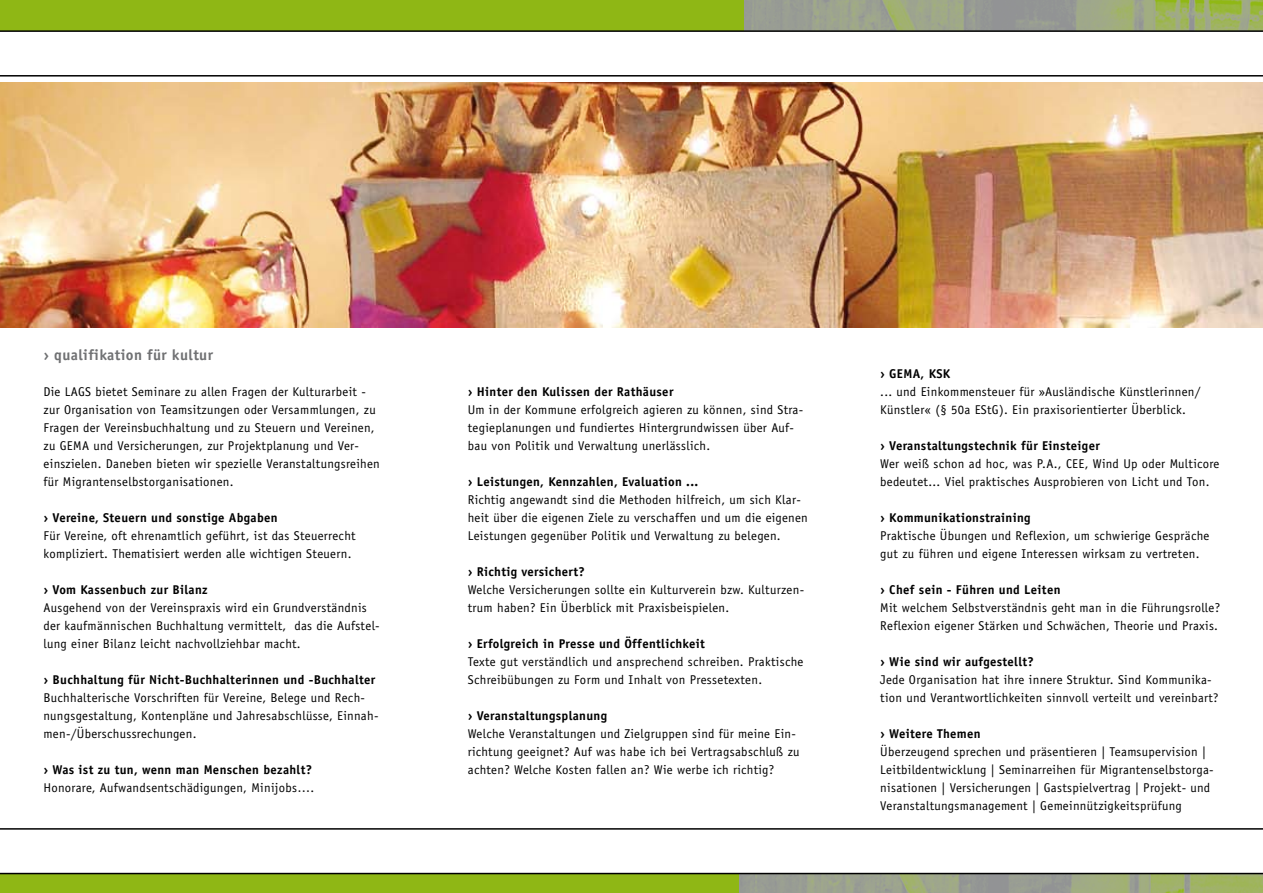
<style>
.page{position:relative;width:1263px;height:893px;background:#fff}
.page>*{position:absolute;margin:0;border:0;box-sizing:border-box;transform-origin:0 0}
.t1{font:700 15px "Officina Sans";letter-spacing:.025em;color:#707173}
.t2{font:12.75px/18px "Officina Sans";letter-spacing:.025em;color:#000}
.t3{font:700 12.75px "Officina Sans";letter-spacing:.025em;color:#000}
.t4{font:12.45px "Officina Sans";letter-spacing:.025em;color:#000}
.s1{font-size:12.75px}
</style>
<div class="page">
<div style="left:0;top:0;width:1263px;height:74px;background:#8fb715"></div>
<img style="left:744px;top:0;width:519px;height:30px">
<svg style="left:0;top:30px;width:1263px;height:47px;background:#ededed"></svg>
<div style="left:0;top:829px;width:1263px;height:64px;background:#8fb715"></div>
<img style="left:740px;top:874px;width:523px;height:19px">
<svg style="left:0;top:828px;width:1263px;height:46px;background:#efefef"></svg>
<img style="left:0;top:82px;width:1262px;height:245px">
<p class="t1" style="left:44px;top:346px;width:171px">› qualifikation für kultur</p>
<p class="t2" style="left:44px;top:383px;width:338px">Die LAGS bietet Seminare zu allen Fragen der Kulturarbeit - zur Organisation von Teamsitzungen oder Versammlungen, zu Fragen der Vereinsbuchhaltung und zu Steuern und Vereinen, zu GEMA und Versicherungen, zur Projektplanung und Ver&shy;einszielen. Daneben bieten wir spezielle Veranstaltungsreihen für Migrantenselbstorganisationen.</p>
<p class="t3" style="left:44px;top:510px;width:236px">› Vereine, Steuern und sonstige Abgaben</p>
<p class="t2" style="left:44px;top:527px;width:313px">Für Vereine, oft ehrenamtlich geführt, ist das Steuerrecht kompliziert. Thematisiert werden alle wichtigen Steuern.</p>
<p class="t3" style="left:44px;top:582px;width:166px">› Vom Kassenbuch zur Bilanz</p>
<p class="t2" style="left:44px;top:599px;width:338px">Ausgehend von der Vereinspraxis wird ein Grundverständnis der kaufmännischen Buchhaltung vermittelt, das die Aufstel&shy;lung einer Bilanz leicht nachvollziehbar macht.</p>
<p class="t3" style="left:44px;top:672px;width:333px">› Buchhaltung für Nicht-Buchhalterinnen und -Buchhalter</p>
<p class="t2" style="left:44px;top:689px;width:336px">Buchhalterische Vorschriften für Vereine, Belege und Rech&shy;nungsgestaltung, Kontenpläne und Jahresabschlüsse, Einnah&shy;men-/Überschussrechungen.</p>
<p class="t3" style="left:44px;top:762px;width:270px">› Was ist zu tun, wenn man Menschen bezahlt?</p>
<p class="t2" style="left:44px;top:779px;width:272px">Honorare, Aufwandsentschädigungen, Minijobs….</p>
<p class="t3" style="left:468px;top:384px;width:207px">› Hinter den Kulissen der Rathäuser</p>
<p class="t2" style="left:468px;top:401px;width:337px">Um in der Kommune erfolgreich agieren zu können, sind Stra&shy;tegieplanungen und fundiertes Hintergrundwissen über Auf&shy;bau von Politik und Verwaltung unerlässlich.</p>
<p class="t3" style="left:468px;top:474px;width:232px">› Leistungen, Kennzahlen, Evaluation ...</p>
<p class="t2" style="left:468px;top:491px;width:342px">Richtig angewandt sind die Methoden hilfreich, um sich Klar&shy;heit über die eigenen Ziele zu verschaffen und um die eigenen<br>Leistungen gegenüber Politik und Verwaltung zu belegen.</p>
<p class="t3" style="left:468px;top:564px;width:118px">› Richtig versichert?</p>
<p class="t2" style="left:468px;top:581px;width:338px">Welche Versicherungen sollte ein Kulturverein bzw. Kulturzen&shy;trum haben? Ein Überblick mit Praxisbeispielen.</p>
<p class="t3" style="left:468px;top:636px;width:239px">› Erfolgreich in Presse und Öffentlichkeit</p>
<p class="t2" style="left:468px;top:653px;width:337px">Texte gut verständlich und ansprechend schreiben. Praktische<br>Schreibübungen zu Form und Inhalt von Pressetexten.</p>
<p class="t3" style="left:468px;top:708px;width:141px">› Veranstaltungsplanung</p>
<p class="t2" style="left:468px;top:725px;width:333px">Welche Veranstaltungen und Zielgruppen sind für meine Ein&shy;richtung geeignet? Auf was habe ich bei Vertragsabschluß zu achten? Welche Kosten fallen an? Wie werbe ich richtig?</p>
<p class="t3" style="left:880px;top:366px;width:71px">› GEMA, KSK</p>
<p class="t2" style="left:880px;top:383px;width:322px">... und Einkommensteuer für »Ausländische Künstlerinnen/<br>Künstler« (§ 50a EStG). Ein praxisorientierter Überblick.</p>
<p class="t3" style="left:880px;top:438px;width:221px">› Veranstaltungstechnik für Einsteiger</p>
<p class="t2" style="left:880px;top:455px;width:341px">Wer weiß schon ad hoc, was P.A., CEE, Wind Up oder Multicore bedeutet... Viel praktisches Ausprobieren von Licht und Ton.</p>
<p class="t3" style="left:880px;top:510px;width:152px">› Kommunikationstraining</p>
<p class="t2" style="left:880px;top:527px;width:331px">Praktische Übungen und Reflexion, um schwierige Gespräche gut zu führen und eigene Interessen wirksam zu vertreten.</p>
<p class="t3" style="left:880px;top:582px;width:182px">› Chef sein - Führen und Leiten</p>
<p class="t2" style="left:880px;top:599px;width:341px">Mit welchem Selbstverständnis geht man in die Führungsrolle?<br>Reflexion eigener Stärken und Schwächen, Theorie und Praxis.</p>
<p class="t3" style="left:880px;top:654px;width:155px">› Wie sind wir aufgestellt?</p>
<p class="t2" style="left:880px;top:671px;width:333px">Jede Organisation hat ihre innere Struktur. Sind Kommunika-</p>
<p class="t4" style="left:880px;top:691px;width:340px"><span class="s1">tion und Verantwortlichkeiten s</span>innvoll verteilt und vereinbart?</p>
<p class="t3" style="left:880px;top:726px;width:102px">› Weitere Themen</p>
<p class="t2" style="left:880px;top:743px;width:335px">Überzeugend sprechen und präsentieren | Teamsupervision | Leitbildentwicklung | Seminarreihen für Migrantenselbstorga&shy;nisationen | Versicherungen | Gastspielvertrag | Projekt- und Veranstaltungsmanagement | Gemeinnützigkeitsprüfung</p>
</div>
